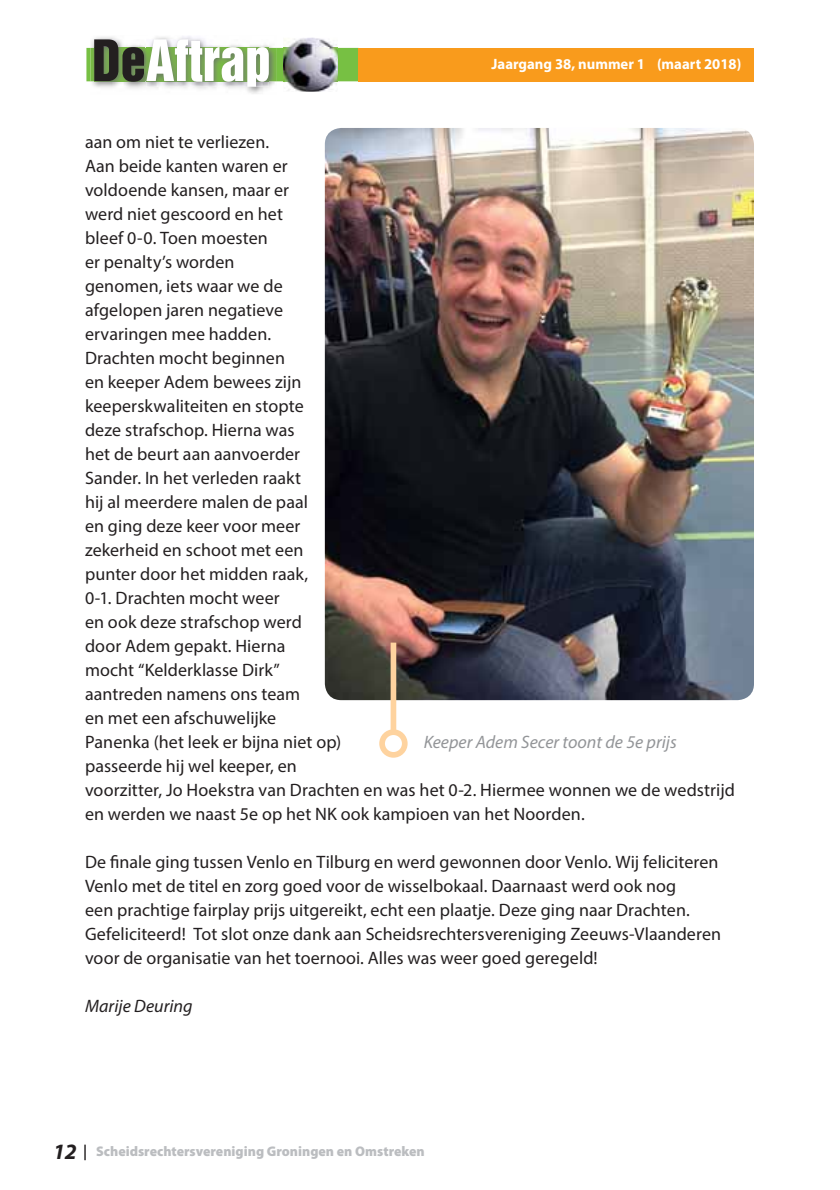
<style>
.page{position:relative;width:840px;height:1190px;background:#fff}
.page>*{position:absolute;margin:0;border:0;box-sizing:border-box;transform-origin:0 0}
.t1{font:52px "Helvetica Inserat";color:#fff}
.t2{font:18px/24px "Myriad Pro";letter-spacing:.005em;color:#231f20}
.t3{font:italic 18px "Myriad Pro";color:#939598}
.t4{font:italic 18px "Myriad Pro";letter-spacing:.005em;color:#231f20}
.t5{font:700 15px "Myriad Pro";color:#fff}
.t6{font:900 14px "Myriad Pro";color:#bbbdc0}
.s1{color:#231f20}
.s2{font-weight:700;font-style:italic;font-size:22px;color:#231f20}
</style>
<div class="page">
<img style="left:90px;top:36px;width:187px;height:58px">
<img style="left:94px;top:39px;width:50px;height:43px">
<img style="left:146px;top:39px;width:123px;height:48px">
<svg style="left:86px;top:48px;width:273px;height:33px"></svg>
<img style="left:90px;top:48px;width:187px;height:33px">
<img style="left:94px;top:48px;width:50px;height:33px">
<img style="left:146px;top:48px;width:123px;height:33px">
<div style="left:359px;top:48px;width:395px;height:33px;background:#f99b1c"></div>
<img style="left:283px;top:38px;width:54px;height:54px">
<img style="left:283px;top:48px;width:54px;height:33px">
<svg style="left:84px;top:1145px;width:2px;height:15px"></svg>
<img style="left:325px;top:128px;width:429px;height:572px;border-radius:16px">
<div style="left:391px;top:643px;width:5px;height:89px;background:#fed39f"></div>
<div style="left:379px;top:729px;width:29px;height:29px;border:6px solid #fed39f;border-radius:50%"></div>
<h1 class="t1" style="left:92px;top:39px;width:180px"><span class="s1">De</span>Aftrap</h1>
<p class="t5" style="left:492px;top:58px;width:251px">Jaargang 38, nummer 1 (maart 2018)</p>
<p class="t2" style="left:85px;top:131px;width:652px">aan om niet te verliezen.<br>Aan beide kanten waren er<br>voldoende kansen, maar er<br>werd niet gescoord en het<br>bleef 0-0. Toen moesten<br>er penalty’s worden<br>genomen, iets waar we de<br>afgelopen jaren negatieve<br>ervaringen mee hadden.<br>Drachten mocht beginnen<br>en keeper Adem bewees zijn<br>keeperskwaliteiten en stopte<br>deze strafschop. Hierna was<br>het de beurt aan aanvoerder<br>Sander. In het verleden raakt<br>hij al meerdere malen de paal<br>en ging deze keer voor meer<br>zekerheid en schoot met een<br>punter door het midden raak,<br>0-1. Drachten mocht weer<br>en ook deze strafschop werd<br>door Adem gepakt. Hierna<br>mocht “Kelderklasse Dirk”<br>aantreden namens ons team<br>en met een afschuwelijke<br>Panenka (het leek er bijna niet op)<br>passeerde hij wel keeper, en<br>voorzitter, Jo Hoekstra van Drachten en was het 0-2. Hiermee wonnen we de wedstrijd en werden we naast 5e op het NK ook kampioen van het Noorden.</p>
<p class="t2" style="left:85px;top:851px;width:638px">De finale ging tussen Venlo en Tilburg en werd gewonnen door Venlo. Wij feliciteren Venlo met de titel en zorg goed voor de wisselbokaal. Daarnaast werd ook nog<br>een prachtige fairplay prijs uitgereikt, echt een plaatje. Deze ging naar Drachten.<br>Gefeliciteerd! Tot slot onze dank aan Scheidsrechtersvereniging Zeeuws-Vlaanderen voor de organisatie van het toernooi. Alles was weer goed geregeld!</p>
<p class="t4" style="left:85px;top:999px;width:109px">Marije Deuring</p>
<p class="t3" style="left:424px;top:735px;width:255px">Keeper Adem Secer toont de 5e prijs</p>
<p class="t6" style="left:53px;top:1146px;width:373px"><span class="s2">12</span> Scheidsrechtersvereniging Groningen en Omstreken</p>
</div>
